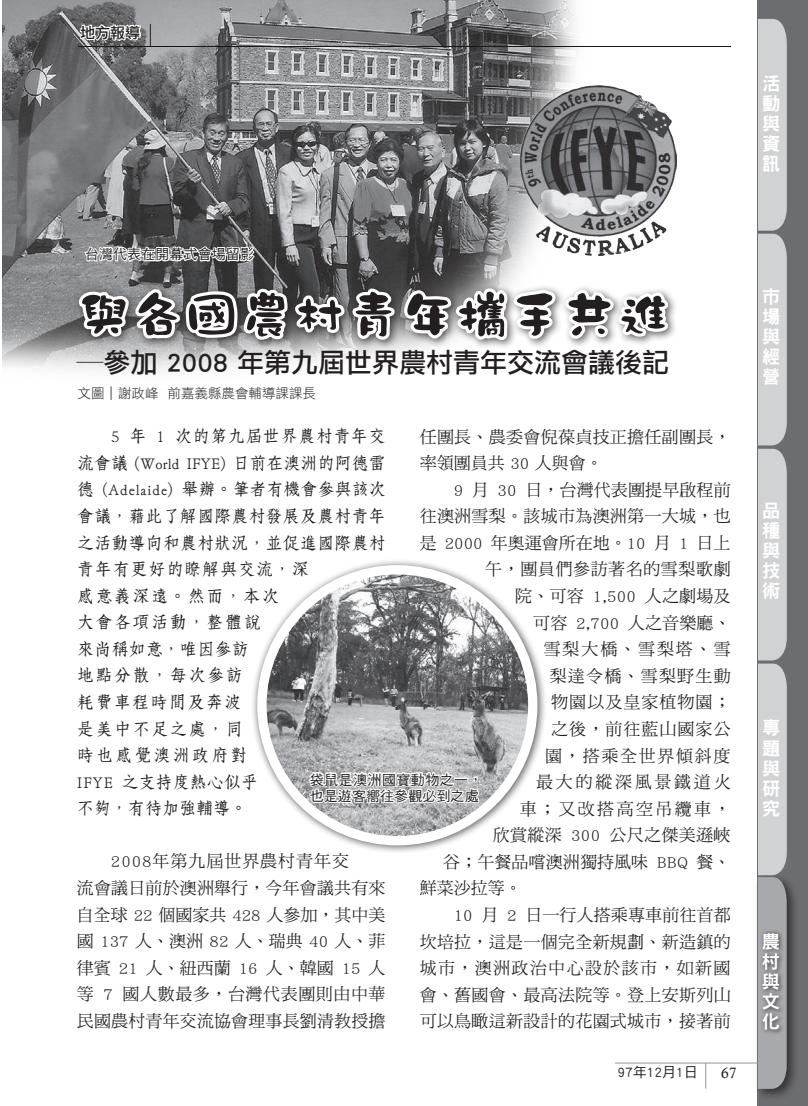
<style>
.page{position:relative;width:808px;height:1106px;background:#fff}
.page>*{position:absolute;margin:0;border:0;box-sizing:border-box;transform-origin:0 0}
.t1{font:54px "DF Mo Std W9";color:#231f20}
.t2{font:27px "DF Li Hei Std W5";color:#231f20}
.t3{font:18.15px/20.1px "DF Hei Std W9";color:#fff;text-align:justify}
.t4{font:16.95px/26.5px "DF Ming Std W5";letter-spacing:.015em;color:#231f20;text-align:center}
.t5{font:16.95px/26.5px "DF Fang Song Std W6";letter-spacing:.01em;color:#231f20}
.t6{font:16.95px "DF Ming Std W5";letter-spacing:.06em;color:#231f20}
.t7{font:16.95px "DF Ming Std W5";letter-spacing:.08em;color:#231f20}
.t8{font:16.95px "DF Ming Std W5";letter-spacing:.035em;color:#231f20}
.t9{font:16.95px "DF Ming Std W5";letter-spacing:.14em;color:#231f20}
.t10{font:16.95px "DF Ming Std W5";letter-spacing:.07em;color:#231f20}
.t11{font:16.95px "DF Ming Std W5";letter-spacing:.1em;color:#231f20}
.t12{font:16.95px "DF Ming Std W5";letter-spacing:.16em;color:#231f20}
.t13{font:15px "DF Li Hei Std W5";color:#231f20}
.t14{font:15px "Calisto";color:#231f20}
.t15{font:13.95px/16.5px "DF Hei Std W5";letter-spacing:.01em;color:#231f20}
.t16{font:13.5px "DF Li Hei Std W3";color:#231f20}
</style>
<div class="page">
<img style="left:2px;top:0;width:615px;height:372px">
<div style="left:758px;top:0;width:50px;height:1106px;background:#6c6d70"></div>
<div style="left:754px;top:873px;width:45px;height:228px;background:#231f20;opacity:.75"></div>
<svg style="left:758px;top:19px;width:29px;height:1070px;background:#c7c8ca"></svg>
<div style="left:759px;top:929px;width:25px;height:106px;background:#231f20;opacity:.75"></div>
<svg style="left:79px;top:23px;width:63px;height:22px"></svg>
<svg style="left:150px;top:24px;width:1px;height:23px"></svg>
<hr style="left:78px;top:47px;width:654px;height:2px;background:#231f20;opacity:.3">
<svg style="left:616px;top:1063px;width:82px;height:1px"></svg>
<hr style="left:615px;top:1062px;width:143px;height:1px;background:#939598">
<svg style="left:705px;top:1063px;width:1px;height:25px"></svg>
<div style="left:73px;top:282px;width:604px;height:67px;background:#231f20;opacity:.75"></div>
<svg style="left:76px;top:282px;width:595px;height:62px"></svg>
<img style="left:520px;top:85px;width:156px;height:170px">
<div style="left:250px;top:558px;width:297px;height:296px;background:#231f20;opacity:.75"></div>
<img style="left:262px;top:570px;width:271px;height:270px;border-radius:135px">
<div style="left:257px;top:565px;width:280px;height:280px;border:9px solid #fff;border-radius:50%"></div>
<svg style="left:308px;top:740px;width:172px;height:69px"></svg>
<svg style="left:83px;top:216px;width:172px;height:53px"></svg>
<p class="t13" style="left:80px;top:24px;width:62px">地方報導</p>
<p class="t3" style="left:762px;top:73px;width:19px">活動與資訊</p>
<p class="t15" style="left:85px;top:246px;width:170px">台灣代表在開幕式會場留影</p>
<h1 class="t1" style="left:77px;top:285px;width:595px">與各國農村青年攜手共進</h1>
<h2 class="t2" style="left:77px;top:348px;width:594px">─參加 2008 年第九屆世界農村青年交流會議後記</h2>
<p class="t16" style="left:78px;top:386px;width:240px">文圖｜謝政峰 前嘉義縣農會輔導課課長</p>
<p class="t5" style="left:77px;top:422px;width:310px;text-indent:34px">5 年 1 次的第九屆世界農村青年交流會議 (World IFYE) 日前在澳洲的阿德雷德 (Adelaide) 舉辦。筆者有機會參與該次會議，藉此了解國際農村發展及農村青年之活動導向和農村狀況，並促進國際農村青年有更好的瞭解與交流，深<br>感意義深遠。然而，本次<br>大會各項活動，整體說<br>來尚稱如意，唯因參訪<br>地點分散，每次參訪<br>耗費車程時間及奔波<br>是美中不足之處，同<br>時也感覺澳洲政府對<br>IFYE 之支持度熱心似乎<br>不夠，有待加強輔導。</p>
<p class="t4" style="left:77px;top:847px;width:310px">2008年第九屆世界農村青年交<br>流會議日前於澳洲舉行，今年會議共有來自全球 22 個國家共 428 人參加，其中美國 137 人、澳洲 82 人、瑞典 40 人、菲律賓 21 人、紐西蘭 16 人、韓國 15 人等 7 國人數最多，台灣代表團則由中華民國農村青年交流協會理事長劉清教授擔</p>
<p class="t4" style="left:420px;top:423px;width:313px;text-align:left">任團長、農委會倪葆貞技正擔任副團長，率領團員共 30 人與會。</p>
<p class="t4" style="left:454px;top:476px;width:278px">9 月 30 日，台灣代表團提早啟程前</p>
<p class="t4" style="left:420px;top:502px;width:313px">往澳洲雪梨。該城市為澳洲第一大城，也</p>
<p class="t4" style="left:420px;top:529px;width:312px">是 2000 年奧運會所在地。10 月 1 日上</p>
<p class="t8" style="left:485px;top:560px;width:247px">午，團員們參訪著名的雪梨歌劇</p>
<p class="t4" style="left:515px;top:582px;width:217px">院、可容 1,500 人之劇場及</p>
<p class="t4" style="left:533px;top:609px;width:199px">可容 2,700 人之音樂廳、</p>
<p class="t4" style="left:544px;top:635px;width:188px">雪梨大橋、雪梨塔、雪</p>
<p class="t10" style="left:550px;top:666px;width:182px">梨達令橋、雪梨野生動</p>
<p class="t6" style="left:551px;top:693px;width:181px">物園以及皇家植物園；</p>
<p class="t6" style="left:551px;top:719px;width:181px">之後，前往藍山國家公</p>
<p class="t11" style="left:545px;top:746px;width:187px">園，搭乘全世界傾斜度</p>
<p class="t12" style="left:536px;top:773px;width:196px">最大的縱深風景鐵道火</p>
<p class="t9" style="left:520px;top:799px;width:212px">車；又改搭高空吊纜車，</p>
<p class="t4" style="left:493px;top:821px;width:239px">欣賞縱深 300 公尺之傑美遜峽</p>
<p class="t4" style="left:443px;top:848px;width:289px">谷；午餐品嚐澳洲獨持風味 BBQ 餐、</p>
<p class="t4" style="left:420px;top:874px;width:104px">鮮菜沙拉等。</p>
<p class="t4" style="left:454px;top:901px;width:278px">10 月 2 日一行人搭乘專車前往首都</p>
<p class="t4" style="left:420px;top:928px;width:313px">坎培拉，這是一個完全新規劃、新造鎮的</p>
<p class="t7" style="left:420px;top:958px;width:312px">城市，澳洲政治中心設於該市，如新國</p>
<p class="t4" style="left:420px;top:981px;width:313px">會、舊國會、最高法院等。登上安斯列山</p>
<p class="t4" style="left:420px;top:1007px;width:313px">可以鳥瞰這新設計的花園式城市，接著前</p>
<p class="t15" style="left:618px;top:1063px;width:82px">97年12月1日</p>
<p class="t14" style="left:721px;top:1064px;width:17px">67</p>
<p class="t15" style="left:310px;top:771px;width:174px">袋鼠是澳洲國寶動物之一，也是遊客嚮往參觀必到之處</p>
<p class="t3" style="left:762px;top:286px;width:19px">市場與經營</p>
<p class="t3" style="left:762px;top:500px;width:19px">品種與技術</p>
<p class="t3" style="left:762px;top:717px;width:19px">專題與研究</p>
<p class="t3" style="left:762px;top:931px;width:19px">農村與文化</p>
<p class="t3" style="left:762px;top:932px;width:19px">活動</p>
<p class="t3" style="left:762px;top:992px;width:19px">資訊</p>
</div>
